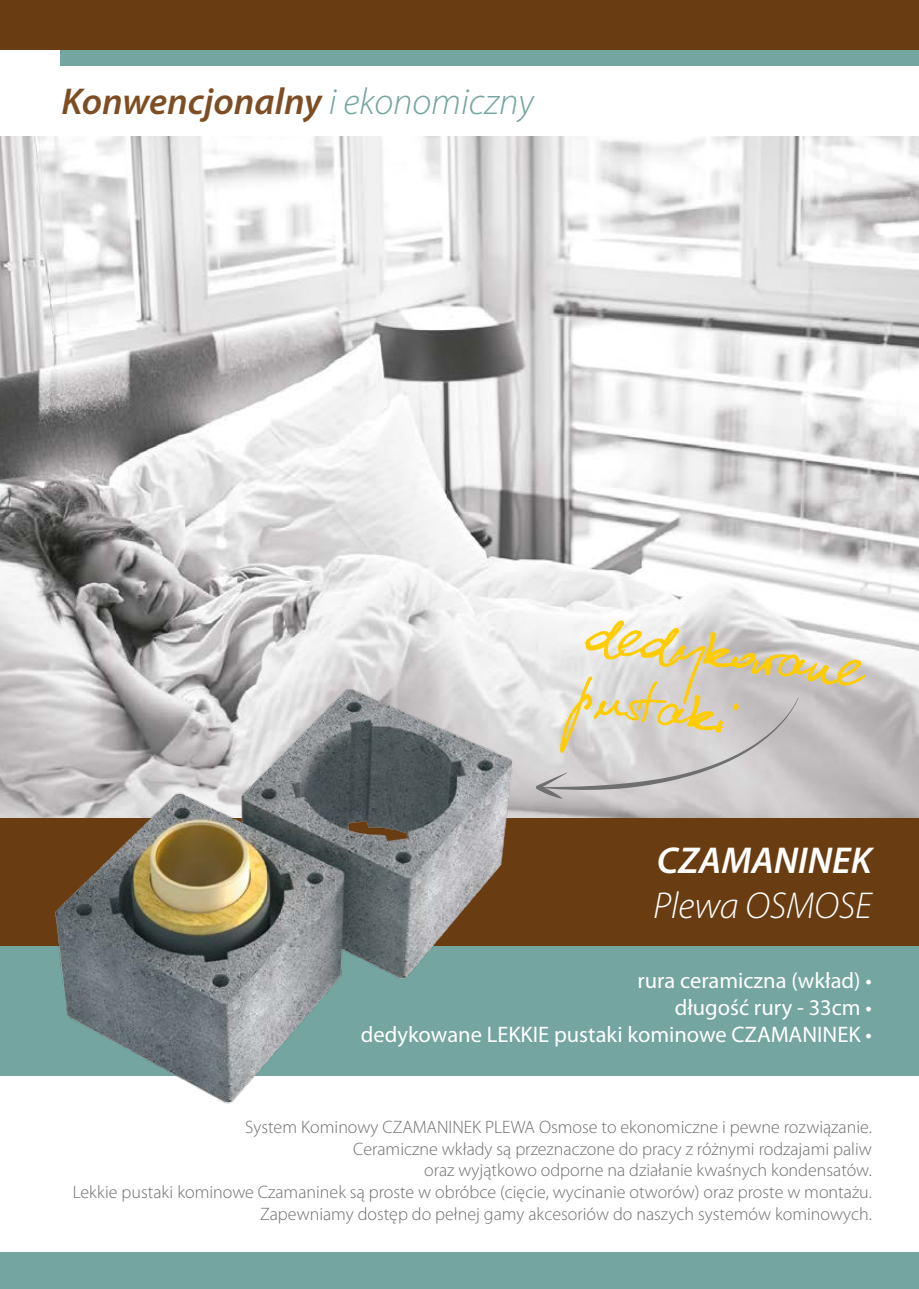
<style>
.page{position:relative;width:919px;height:1289px;background:#fff}
.page>*{position:absolute;margin:0;border:0;box-sizing:border-box;transform-origin:0 0}
.t1{font:84.6px/64.9px "Kuba reczny";color:#fc0}
.t2{font:italic 600 37.5px "Myriad Pro";color:#7d4e24}
.t3{font:italic 300 37.5px "Myriad Pro";color:#fff}
.t4{font:italic 600 37.5px "Myriad Pro";color:#fff}
.t5{font:22.5px/27px "Myriad Pro";color:#fff;text-align:right}
.t6{font:300 18px/21.6px "Myriad Pro";color:#706f6f;text-align:right}
.s1{font-weight:300;color:#74a5a0}
</style>
<div class="page">
<div style="left:60px;top:0;width:858px;height:98px;background:#74a5a0"></div>
<div style="left:0;top:66px;width:918px;height:64px;background:#fff"></div>
<div style="left:0;top:1252px;width:918px;height:36px;background:#74a5a0"></div>
<div style="left:0;top:0;width:918px;height:49px;background:#693c11"></div>
<img style="left:1px;top:137px;width:917px;height:681px">
<div style="left:0;top:946px;width:918px;height:129px;background:#74a5a0"></div>
<div style="left:0;top:818px;width:918px;height:128px;background:#693c11"></div>
<img style="left:24px;top:672px;width:514px;height:432px">
<svg style="left:535px;top:697px;width:263px;height:101px;background:#cfcccd"></svg>
<h2 class="t2" style="left:62px;top:78px;width:473px">Konwencjonalny <span class="s1">i ekonomiczny</span></h2>
<h1 class="t1" style="left:590px;top:610px;width:278px;rotate:8deg">dedykowane pustaki</h1>
<h2 class="t4" style="left:657px;top:836px;width:216px">CZAMANINEK</h2>
<h2 class="t3" style="left:653px;top:882px;width:220px">Plewa OSMOSE</h2>
<p class="t5" style="left:361px;top:966px;width:512px">rura ceramiczna (wkład) •<br>długość rury - 33cm •<br>dedykowane LEKKIE pustaki kominowe CZAMANINEK •</p>
<p class="t6" style="left:73px;top:1116px;width:800px">System Kominowy CZAMANINEK PLEWA Osmose to ekonomiczne i pewne rozwiązanie.<br>Ceramiczne wkłady są przeznaczone do pracy z różnymi rodzajami paliw<br>oraz wyjątkowo odporne na działanie kwaśnych kondensatów.<br>Lekkie pustaki kominowe Czamaninek są proste w obróbce (cięcie, wycinanie otworów) oraz proste w montażu.<br>Zapewniamy dostęp do pełnej gamy akcesoriów do naszych systemów kominowych.</p>
</div>
